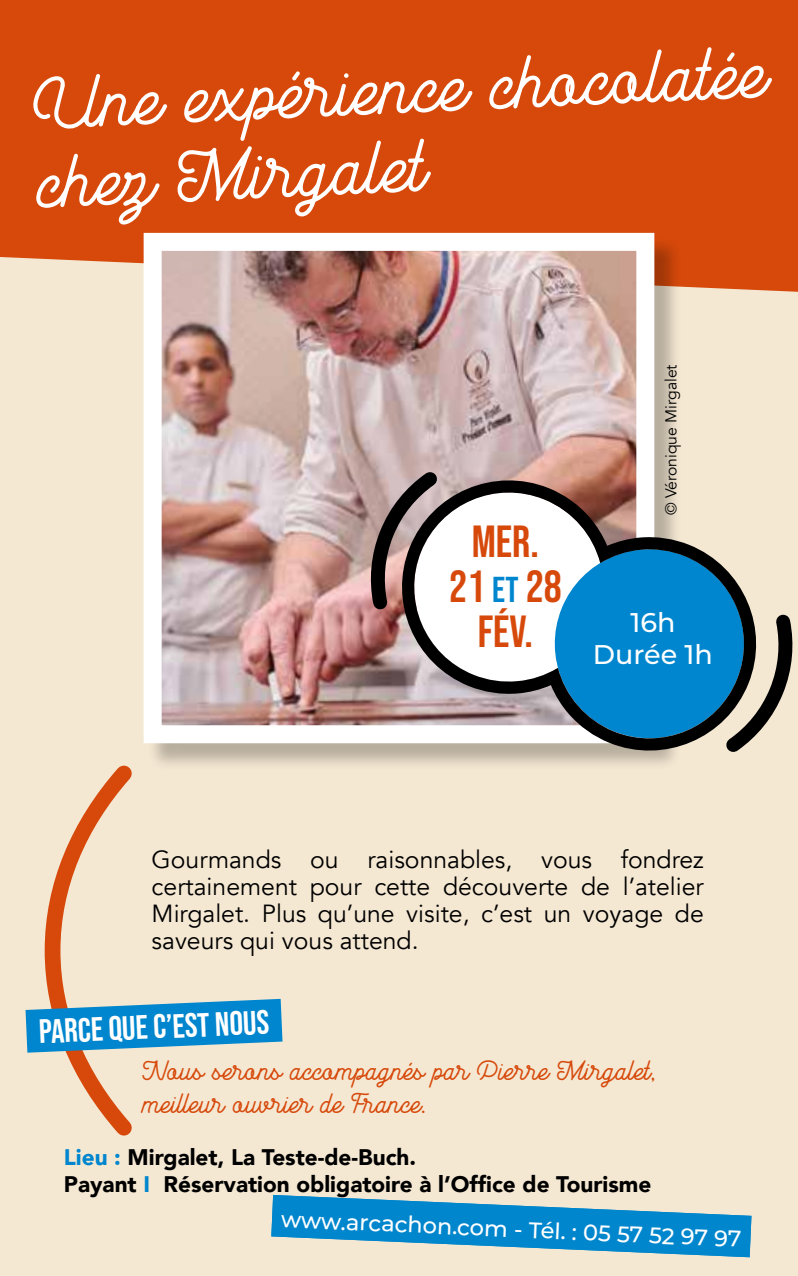
<style>
.page{position:relative;width:798px;height:1276px;background:#fff}
.page>*{position:absolute;margin:0;border:0;box-sizing:border-box;transform-origin:0 0}
.t1{font:90px/77.4px "Goldana Script";color:#fff}
.t2{font:45px/45px "Bebas Neue";color:#d6490b;text-align:center}
.t3{font:33.75px/33.8px "Goldana Script";color:#d6490b}
.t4{font:33.75px "Bebas Neue";color:#fff}
.t5{font:500 27px/32.4px "Montserrat";color:#fff;text-align:center}
.t6{font:24.75px/27px "Avenir";color:#000;text-align:justify}
.t7{font:900 22.5px/27px "Avenir";color:#000}
.t8{font:500 22.5px "Montserrat";color:#fff}
.t9{font:22.5px "Myriad Pro";color:#fff}
.t10{font:15.75px "Avenir";color:#000}
.s1{font-size:36px;color:#0086ce}
.s2{color:#0086ce}
</style>
<div class="page">
<div style="left:0;top:0;width:797px;height:1276px;background:#f5e8d3"></div>
<div style="left:0;top:0;width:797px;height:292px;background:#d6490b"></div>
<div style="left:147px;top:236px;width:534px;height:535px;background:#000;opacity:.25"></div>
<img style="left:135px;top:224px;width:528px;height:528px">
<svg style="left:37px;top:751px;width:109px;height:385px"></svg>
<svg style="left:26px;top:999px;width:256px;height:53px"></svg>
<svg style="left:359px;top:460px;width:434px;height:304px"></svg>
<svg style="left:271px;top:1195px;width:480px;height:62px"></svg>
<h1 class="t1" style="left:31px;top:71px;width:736px;rotate:-3deg">Une expérience chocolatée chez Mirgalet</h1>
<h2 class="t2" style="left:449px;top:518px;width:114px">MER.<br>21 <span class="s1">ET</span> 28<br>FÉV.</h2>
<p class="t10" style="left:661px;top:515px;width:153px;rotate:-90deg">© Véronique Mirgalet</p>
<p class="t5" style="left:592px;top:605px;width:122px">16h<br>Durée 1h</p>
<p class="t6" style="left:151px;top:846px;width:553px">Gourmands ou raisonnables, vous fondrez certainement pour cette découverte de l’atelier Mirgalet. Plus qu’une visite, c’est un voyage de saveurs qui vous attend.</p>
<h3 class="t4" style="left:38px;top:1013px;width:232px;rotate:-3deg">PARCE QUE C’EST NOUS</h3>
<h3 class="t3" style="left:142px;top:1054px;width:514px">Nous serons accompagnés par Pierre Mirgalet, meilleur ouvrier de France.</h3>
<p class="t7" style="left:64px;top:1142px;width:588px"><span class="s2">Lieu :</span> Mirgalet, La Teste-de-Buch.<br>Payant <span class="s2">I</span> Réservation obligatoire à l’Office de Tourisme</p>
<p class="t9" style="left:338px;top:1204px;width:366px;rotate:3deg">ww.ar achon.com Tél. : 05 57 52 97 7</p>
<p class="t8" style="left:282px;top:1202px;width:462px;rotate:3deg">www.arcachon.com - Tél. : 05 57 52 97 97</p>
</div>
